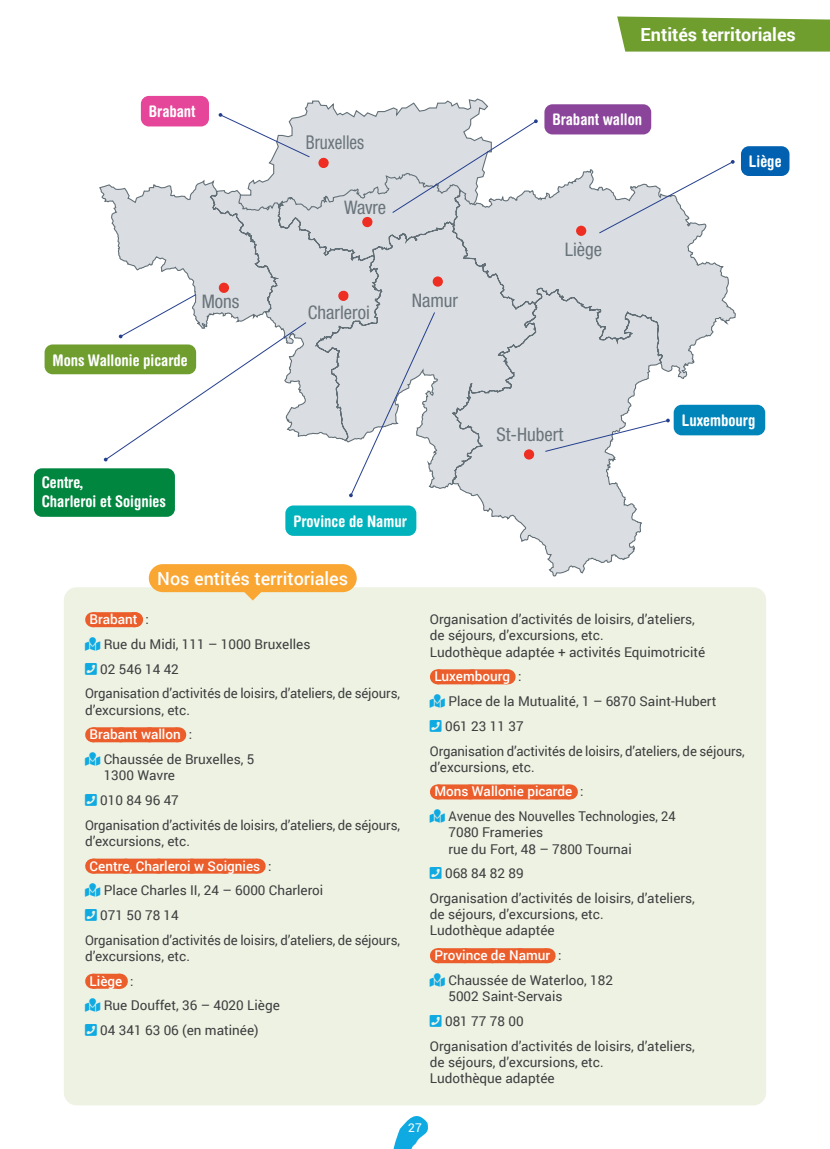
<style>
.page{position:relative;width:830px;height:1149px;background:#fff}
.page>*{position:absolute;margin:0;border:0;box-sizing:border-box;transform-origin:0 0}
.t1{font:condensed 19.05px "Helvetica Neue LT Std";color:#6a747b;scale:.9 1}
.t2{font:condensed 18.75px "Helvetica Neue LT Std";color:#6a747b}
.t3{font:500 18px "Roboto";color:#fff}
.t4{font:700 18px "Roboto";color:#fff}
.t5{font:700 condensed 15.9px/19.2px "Helvetica Rounded LT Std";color:#fff}
.t6{font:13.5px/24.8px "Roboto";color:#3e3e3f}
.t7{font:500 13.5px "Roboto";color:#fff}
.t8{font:13.5px "Roboto";color:#3e3e3f;scale:.95 1}
.t9{font:12px "Roboto";color:#fff}
.s1{font-weight:500;color:#fff}
.s2{color:#10aae2}
.s3{font-weight:400;color:#3e3e3f}
</style>
<div class="page">
<svg style="left:393px;top:1116px;width:35px;height:32px"></svg>
<svg style="left:617px;top:16px;width:212px;height:36px;background:#7ba640"></svg>
<div style="left:64px;top:587px;width:701px;height:517px;background:#edf2e3;border-radius:13px"></div>
<div style="left:93px;top:612px;width:42px;height:15px;background:#eb5d2a"></div>
<svg style="left:114px;top:612px;width:22px;height:15px"></svg>
<div style="left:93px;top:727px;width:85px;height:15px;background:#eb5d2a"></div>
<svg style="left:121px;top:727px;width:42px;height:1px"></svg>
<svg style="left:178px;top:727px;width:1px;height:15px"></svg>
<div style="left:93px;top:858px;width:164px;height:15px;background:#eb5d2a"></div>
<svg style="left:125px;top:858px;width:116px;height:1px"></svg>
<svg style="left:257px;top:858px;width:1px;height:15px"></svg>
<div style="left:93px;top:973px;width:26px;height:15px;background:#eb5d2a"></div>
<svg style="left:106px;top:973px;width:14px;height:15px"></svg>
<div style="left:437px;top:669px;width:70px;height:15px;background:#eb5d2a"></div>
<svg style="left:472px;top:669px;width:17px;height:1px"></svg>
<svg style="left:507px;top:669px;width:1px;height:15px"></svg>
<div style="left:437px;top:784px;width:132px;height:15px;background:#eb5d2a"></div>
<svg style="left:470px;top:784px;width:82px;height:1px"></svg>
<svg style="left:569px;top:784px;width:1px;height:15px"></svg>
<div style="left:437px;top:947px;width:110px;height:15px;background:#eb5d2a"></div>
<svg style="left:464px;top:947px;width:69px;height:2px"></svg>
<svg style="left:547px;top:948px;width:1px;height:14px"></svg>
<svg style="left:98px;top:169px;width:638px;height:408px"></svg>
<svg style="left:338px;top:289px;width:11px;height:12px"></svg>
<div style="left:432px;top:276px;width:10px;height:10px;background:#ee2e22;border-radius:50%"></div>
<div style="left:575px;top:226px;width:11px;height:10px;background:#ee2e22;border-radius:50%"></div>
<div style="left:523px;top:449px;width:11px;height:10px;background:#ee2e22;border-radius:50%"></div>
<div style="left:219px;top:282px;width:10px;height:11px;background:#ee2e22;border-radius:50%"></div>
<div style="left:141px;top:96px;width:68px;height:30px;background:#e64699;border-radius:8px"></div>
<div style="left:673px;top:404px;width:91px;height:31px;background:#0085ba;border-radius:8px"></div>
<div style="left:45px;top:344px;width:151px;height:30px;background:#6f9e2f;border-radius:8px"></div>
<div style="left:285px;top:505px;width:131px;height:30px;background:#00b2bb;border-radius:8px"></div>
<div style="left:544px;top:104px;width:107px;height:30px;background:#8a459a;border-radius:8px"></div>
<div style="left:34px;top:468px;width:141px;height:48px;background:#00863f;border-radius:8px"></div>
<div style="left:740px;top:146px;width:49px;height:30px;background:#0161b0;border-radius:8px"></div>
<svg style="left:104px;top:293px;width:203px;height:168px"></svg>
<svg style="left:349px;top:311px;width:86px;height:186px"></svg>
<svg style="left:544px;top:418px;width:125px;height:34px"></svg>
<svg style="left:598px;top:160px;width:136px;height:74px"></svg>
<svg style="left:218px;top:98px;width:319px;height:129px"></svg>
<div style="left:149px;top:564px;width:207px;height:28px;background:#faa633;border-radius:14px"></div>
<svg style="left:243px;top:592px;width:19px;height:8px"></svg>
<p class="t5" style="left:149px;top:101px;width:48px">Brabant</p>
<h2 class="t2" style="left:202px;top:290px;width:39px">Mons</h2>
<p class="t5" style="left:53px;top:350px;width:137px">Mons Wallonie picarde</p>
<p class="t5" style="left:42px;top:472px;width:125px">Centre,<br>Charleroi et Soignies</p>
<h1 class="t1" style="left:306px;top:131px;width:66px">Bruxelles</h1>
<h2 class="t2" style="left:344px;top:197px;width:43px">Wavre</h2>
<h2 class="t2" style="left:307px;top:302px;width:63px">Charleroi</h2>
<h2 class="t2" style="left:411px;top:289px;width:48px">Namur</h2>
<p class="t5" style="left:293px;top:511px;width:115px">Province de Namur</p>
<h3 class="t3" style="left:157px;top:565px;width:192px">Nos entités territoriales</h3>
<h3 class="t4" style="left:640px;top:22px;width:157px">Entités territoriales</h3>
<p class="t5" style="left:552px;top:110px;width:91px">Brabant wallon</p>
<h2 class="t2" style="left:564px;top:239px;width:39px">Liège</h2>
<p class="t5" style="left:748px;top:152px;width:34px">Liège</p>
<h2 class="t2" style="left:496px;top:423px;width:68px">St-Hubert</h2>
<p class="t5" style="left:681px;top:410px;width:75px">Luxembourg</p>
<p class="t6" style="left:104px;top:606px;width:208px;text-indent:-14px"><span class="s1">Brabant</span> :<br>Rue du Midi, 111 – 1000 Bruxelles</p>
<p class="t6" style="left:85px;top:655px;width:316px"><span class="s2">□■▲❑◆</span> 02 546 14 42<br>Organisation d’activités de loisirs, d’ateliers, de séjours,</p>
<p class="t6" style="left:85px;top:696px;width:106px">d’excursions, etc.</p>
<p class="t7" style="left:90px;top:724px;width:104px">Brabant wallon <span class="s3">:</span></p>
<p class="t6" style="left:104px;top:746px;width:152px">Chaussée de Bruxelles, 5</p>
<p class="t6" style="left:104px;top:762px;width:73px">1300 Wavre</p>
<p class="t6" style="left:85px;top:787px;width:316px"><span class="s2">□■▲❑◆</span> 010 84 96 47<br>Organisation d’activités de loisirs, d’ateliers, de séjours,</p>
<p class="t6" style="left:85px;top:828px;width:106px">d’excursions, etc.</p>
<p class="t7" style="left:90px;top:856px;width:183px">Centre, Charleroi w Soignies <span class="s3">:</span></p>
<p class="t6" style="left:104px;top:877px;width:221px">Place Charles II, 24 – 6000 Charleroi</p>
<p class="t6" style="left:85px;top:902px;width:316px"><span class="s2">□■▲❑◆</span> 071 50 78 14<br>Organisation d’activités de loisirs, d’ateliers, de séjours,</p>
<p class="t6" style="left:90px;top:943px;width:102px;text-indent:-4px">d’excursions, etc.<br><span class="s1">Liège</span> :</p>
<p class="t6" style="left:104px;top:992px;width:177px">Rue Douffet, 36 – 4020 Liège</p>
<p class="t6" style="left:85px;top:1017px;width:175px"><span class="s2">□■▲❑◆</span> 04 341 63 06 (en matinée)</p>
<p class="t6" style="left:429px;top:610px;width:277px;line-height:16.2px">Organisation d’activités de loisirs, d’ateliers, de séjours, d’excursions, etc.<br>Ludothèque adaptée + activités Equimotricité</p>
<p class="t6" style="left:448px;top:663px;width:269px;text-indent:-14px"><span class="s1">Luxembourg</span> :<br>Place de la Mutualité, 1 – 6870 Saint-Hubert</p>
<p class="t6" style="left:429px;top:713px;width:316px"><span class="s2">□■▲❑◆</span> 061 23 11 37<br>Organisation d’activités de loisirs, d’ateliers, de séjours,</p>
<p class="t6" style="left:429px;top:753px;width:106px">d’excursions, etc.</p>
<p class="t7" style="left:434px;top:782px;width:151px">Mons Wallonie picarde <span class="s3">:</span></p>
<p class="t8" style="left:448px;top:806px;width:241px">Avenue des Nouvelles Technologies, 24</p>
<p class="t6" style="left:448px;top:823px;width:185px;line-height:16.2px">7080 Frameries<br>rue du Fort, 48 – 7800 Tournai</p>
<p class="t6" style="left:429px;top:860px;width:266px"><span class="s2">□■▲❑◆</span> 068 84 82 89<br>Organisation d’activités de loisirs, d’ateliers,</p>
<p class="t6" style="left:429px;top:905px;width:175px;line-height:16.2px">de séjours, d’excursions, etc.<br>Ludothèque adaptée</p>
<p class="t6" style="left:448px;top:942px;width:166px;text-indent:-14px"><span class="s1">Province de Namur</span> :<br>Chaussée de Waterloo, 182</p>
<p class="t6" style="left:448px;top:983px;width:115px">5002 Saint-Servais</p>
<p class="t6" style="left:429px;top:1007px;width:266px"><span class="s2">□■▲❑◆</span> 081 77 78 00<br>Organisation d’activités de loisirs, d’ateliers,</p>
<p class="t6" style="left:429px;top:1053px;width:175px;line-height:16.2px">de séjours, d’excursions, etc.<br>Ludothèque adaptée</p>
<p class="t9" style="left:408px;top:1119px;width:15px">27</p>
</div>
